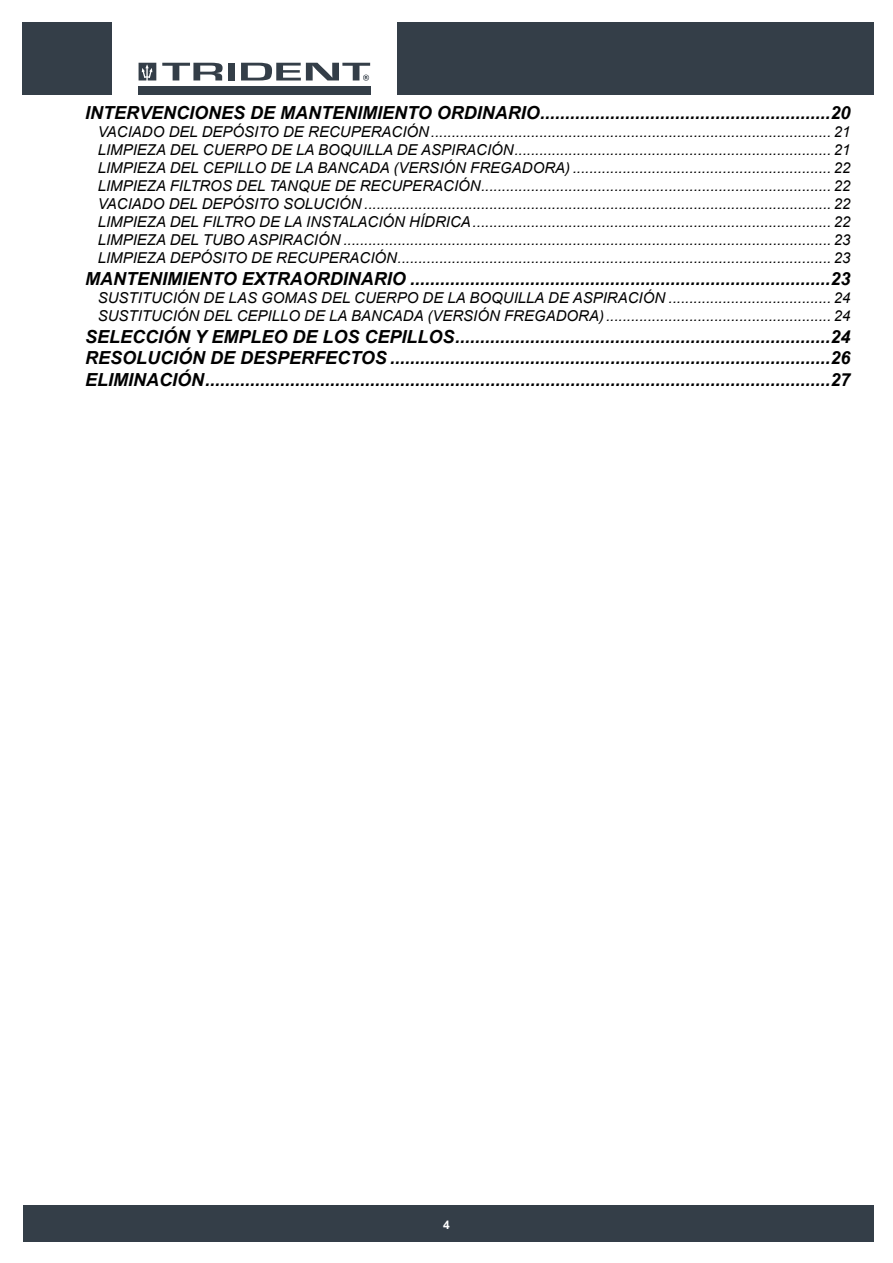
<style>
.page{position:relative;width:893px;height:1263px;background:#fff}
.page>*{position:absolute;margin:0;border:0;box-sizing:border-box;transform-origin:0 0}
.t1{font:italic 700 18px/21.6px "Arial";color:#000;text-align:justify}
.t2{font:italic 15px/18px "Arial";color:#000;text-align:justify}
.t3{font:700 12px "Arial";color:#fff}
</style>
<div class="page">
<div style="left:23px;top:1205px;width:850px;height:37px;background:#343e48"></div>
<div style="left:397px;top:22px;width:476px;height:73px;background:#343e48"></div>
<svg style="left:162px;top:63px;width:61px;height:17px"></svg>
<div style="left:228px;top:63px;width:7px;height:17px;background:#343e48"></div>
<div style="left:138px;top:86px;width:233px;height:9px;background:#343e48"></div>
<svg style="left:139px;top:63px;width:17px;height:17px"></svg>
<svg style="left:241px;top:63px;width:129px;height:18px"></svg>
<div style="left:22px;top:22px;width:90px;height:73px;background:#343e48"></div>
<p class="t1" style="left:85px;top:103px;width:767px">INTERVENCIONES DE MANTENIMIENTO ORDINARIO..........................................................20</p>
<p class="t2" style="left:98px;top:123px;width:754px">VACIADO DEL DEPÓSITO DE RECUPERACIÓN................................................................................................ 21<br>LIMPIEZA DEL CUERPO DE LA BOQUILLA DE ASPIRACIÓN............................................................................ 21<br>LIMPIEZA DEL CEPILLO DE LA BANCADA (VERSIÓN FREGADORA) .............................................................. 22<br>LIMPIEZA FILTROS DEL TANQUE DE RECUPERACIÓN.................................................................................... 22<br>VACIADO DEL DEPÓSITO SOLUCIÓN ................................................................................................................ 22<br>LIMPIEZA DEL FILTRO DE LA INSTALACIÓN HÍDRICA...................................................................................... 22<br>LIMPIEZA DEL TUBO ASPIRACIÓN ..................................................................................................................... 23<br>LIMPIEZA DEPÓSITO DE RECUPERACIÓN........................................................................................................ 23</p>
<p class="t1" style="left:85px;top:268px;width:767px">MANTENIMIENTO EXTRAORDINARIO ....................................................................................23</p>
<p class="t2" style="left:98px;top:289px;width:754px">SUSTITUCIÓN DE LAS GOMAS DEL CUERPO DE LA BOQUILLA DE ASPIRACIÓN ....................................... 24<br>SUSTITUCIÓN DEL CEPILLO DE LA BANCADA (VERSIÓN FREGADORA)...................................................... 24</p>
<p class="t1" style="left:85px;top:326px;width:767px">SELECCIÓN Y EMPLEO DE LOS CEPILLOS...........................................................................24<br>RESOLUCIÓN DE DESPERFECTOS ........................................................................................26<br>ELIMINACIÓN.............................................................................................................................27</p>
<p class="t3" style="left:443px;top:1216px;width:8px">4</p>
</div>
